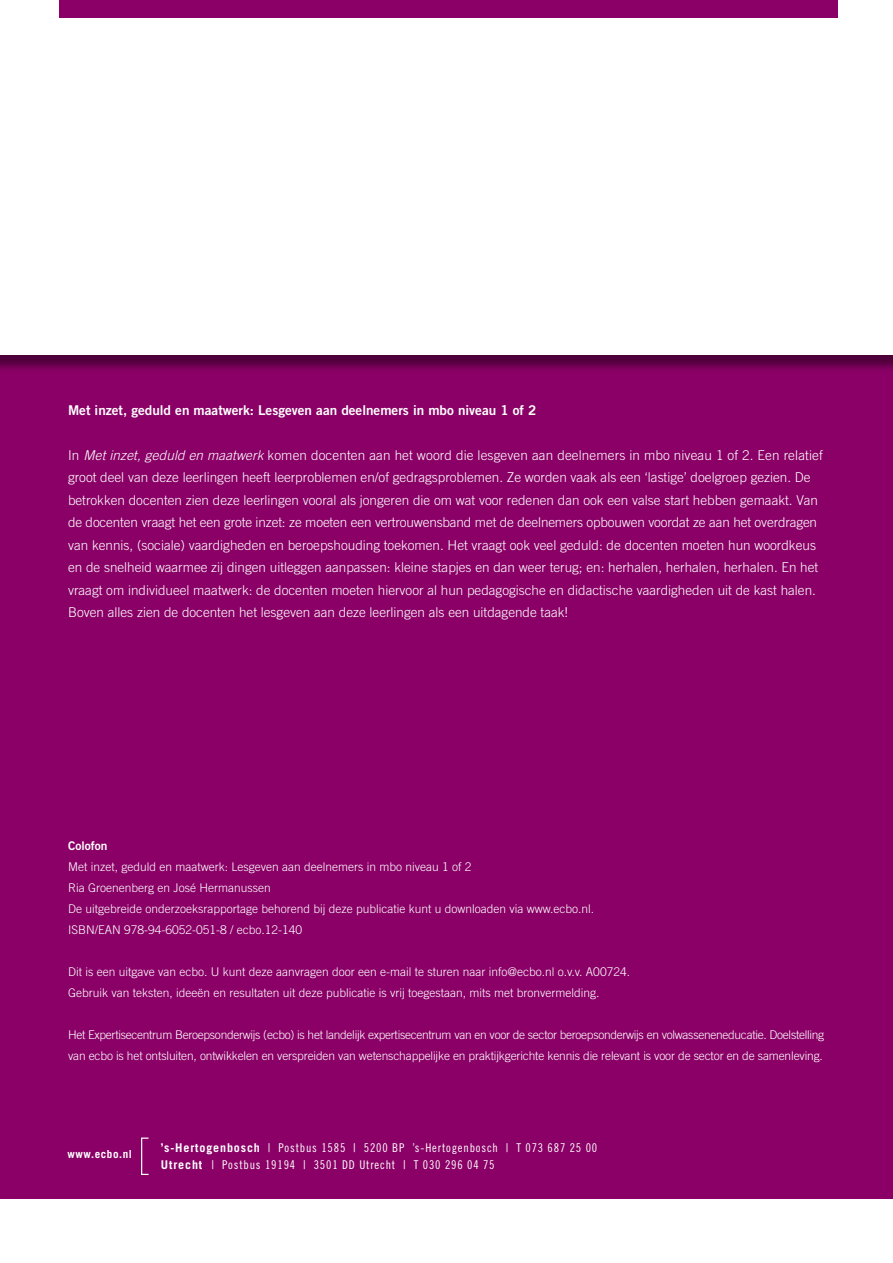
<style>
.page{position:relative;width:893px;height:1263px;background:#fff}
.page>*{position:absolute;margin:0;border:0;box-sizing:border-box;transform-origin:0 0}
.t1{font:300 13.5px/22.5px "Trade Gothic";color:#fff}
.t2{font:13.5px "Trade Gothic Bold Two";color:#fff}
.t3{font:12.15px/17.2px "Trade Gothic Cond Eighteen";letter-spacing:.07em;color:#fff}
.t4{font:300 12px/21px "Trade Gothic";color:#fff}
.t5{font:300 12px/21px "Trade Gothic";letter-spacing:-.025em;color:#fff}
.t6{font:12px "Trade Gothic Bold Two";color:#fff}
.t7{font:700 11.1px "Trade Gothic";letter-spacing:.05em;color:#fff}
.s1{font-style:italic}
.s2{font-family:"Trade Gothic";font-weight:700}
</style>
<div class="page">
<div style="left:0;top:315px;width:893px;height:884px;background:#8a0066"></div>
<div style="left:0;top:0;width:893px;height:374px;background:#000;opacity:.45"></div>
<div style="left:0;top:0;width:893px;height:355px;background:#fff"></div>
<div style="left:60px;top:0;width:778px;height:17px;background:#8a0066"></div>
<div style="left:141px;top:1137px;width:8px;height:38px;border:1px solid #fff"></div>
<p class="t2" style="left:68px;top:402px;width:470px">Met inzet, geduld en maatwerk: Lesgeven aan deelnemers in mbo niveau 1 of 2</p>
<p class="t1" style="left:68px;top:444px;width:756px">In <span class="s1">Met inzet, geduld en maatwerk</span> komen docenten aan het woord die lesgeven aan deelnemers in mbo niveau 1 of 2. Een relatief groot deel van deze leerlingen heeft leerproblemen en/of gedragsproblemen. Ze worden vaak als een ‘lastige’ doelgroep gezien. De betrokken docenten zien deze leerlingen vooral als jongeren die om wat voor redenen dan ook een valse start hebben gemaakt. Van de docenten vraagt het een grote inzet: ze moeten een vertrouwensband met de deelnemers opbouwen voordat ze aan het overdragen van kennis, (sociale) vaardigheden en beroepshouding toekomen. Het vraagt ook veel geduld: de docenten moeten hun woordkeus en de snelheid waarmee zij dingen uitleggen aanpassen: kleine stapjes en dan weer terug; en: herhalen, herhalen, herhalen. En het vraagt om individueel maatwerk: de docenten moeten hiervoor al hun pedagogische en didactische vaardigheden uit de kast halen.<br>Boven alles zien de docenten het lesgeven aan deze leerlingen als een uitdagende taak!</p>
<p class="t6" style="left:68px;top:839px;width:41px">Colofon</p>
<p class="t4" style="left:68px;top:856px;width:528px">Met inzet, geduld en maatwerk: Lesgeven aan deelnemers in mbo niveau 1 of 2<br>Ria Groenenberg en José Hermanussen<br>De uitgebreide onderzoeksrapportage behorend bij deze publicatie kunt u downloaden via www.ecbo.nl.<br>ISBN/EAN 978-94-6052-051-8 / ecbo.12-140</p>
<p class="t4" style="left:68px;top:961px;width:563px">Dit is een uitgave van ecbo. U kunt deze aanvragen door een e-mail te sturen naar info@ecbo.nl o.v.v. A00724.<br>Gebruik van teksten, ideeën en resultaten uit deze publicatie is vrij toegestaan, mits met bronvermelding.</p>
<p class="t5" style="left:68px;top:1024px;width:758px">Het Expertisecentrum Beroepsonderwijs (ecbo) is het landelijk expertisecentrum van en voor de sector beroepsonderwijs en volwasseneneducatie. Doelstelling van ecbo is het ontsluiten, ontwikkelen en verspreiden van wetenschappelijke en praktijkgerichte kennis die relevant is voor de sector en de samenleving.</p>
<p class="t7" style="left:68px;top:1147px;width:66px">www.ecbo.nl</p>
<p class="t3" style="left:161px;top:1138px;width:438px"><span class="s2">’s-Hertogenbosch</span> | Postbus 1585 | 5200 BP ’s-Hertogenbosch | T 073 687 25 00<br><span class="s2">Utrecht</span> | Postbus 19194 | 3501 DD Utrecht | T 030 296 04 75</p>
</div>
